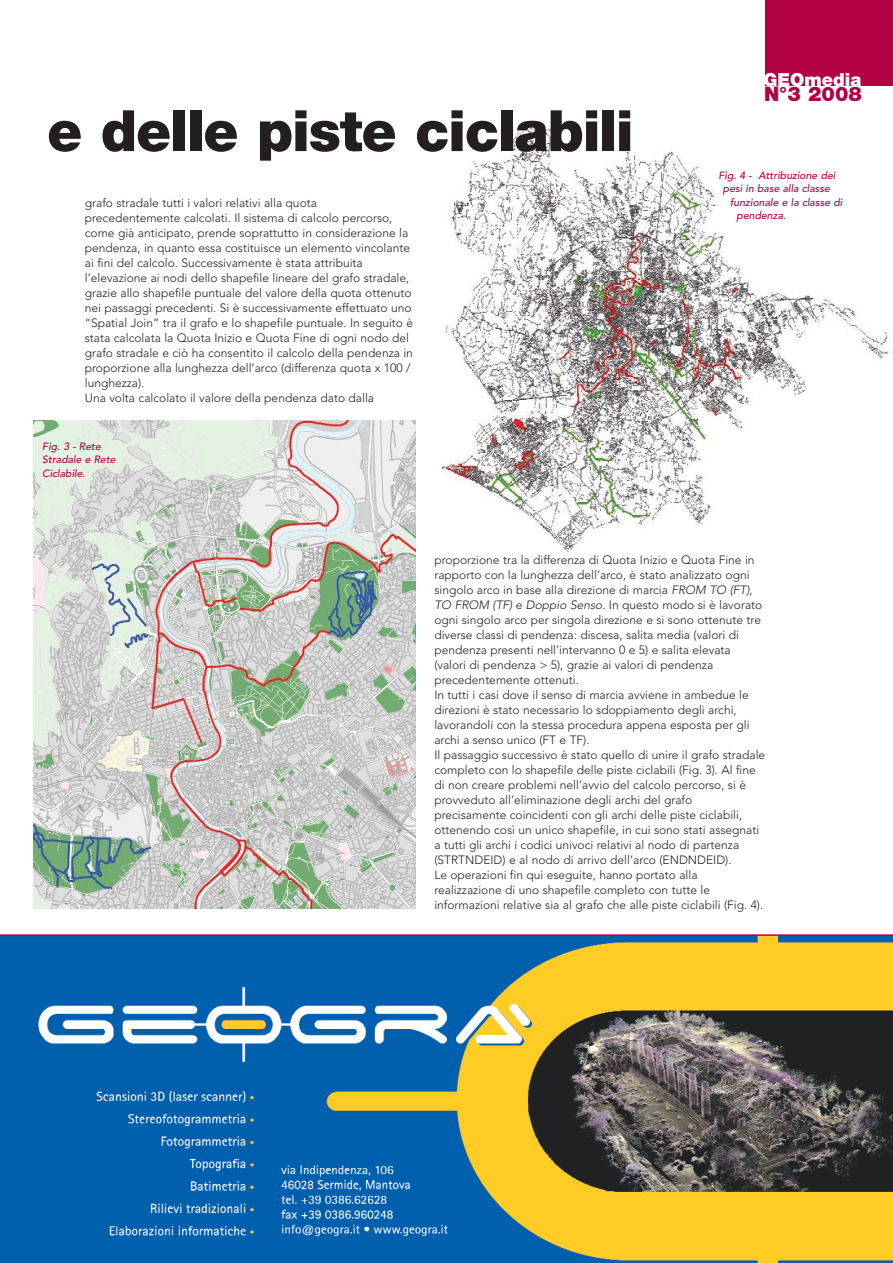
<style>
.page{position:relative;width:893px;height:1263px;background:#fff}
.page>*{position:absolute;margin:0;border:0;box-sizing:border-box;transform-origin:0 0}
.t1{font:900 57px "Helvetica Neue";letter-spacing:-.02em;color:#231f20}
.t2{font:900 20.1px "Helvetica Neue";color:#b20242}
.t3{font:900 18px "Helvetica Neue";color:#fff}
.t4{font:300 12px/15px "Avenir";color:#231f20}
.t5{font:500 10.5px/13.5px "Avenir";color:#b20242}
</style>
<div class="page">
<div style="left:765px;top:1px;width:128px;height:85px;background:#b20242"></div>
<img style="left:0;top:936px;width:893px;height:327px">
<hr style="left:0;top:934px;width:893px;height:2px;background:#b20242">
<img style="left:34px;top:420px;width:381px;height:489px">
<img style="left:442px;top:122px;width:449px;height:430px">
<h1 class="t1" style="left:47px;top:110px;width:588px">e delle piste ciclabili</h1>
<p class="t4" style="left:85px;top:197px;width:330px">grafo stradale tutti i valori relativi alla quota precedentemente calcolati. Il sistema di calcolo percorso, come già anticipato, prende soprattutto in considerazione la pendenza, in quanto essa costituisce un elemento vincolante ai fini del calcolo. Successivamente è stata attribuita l’elevazione ai nodi dello shapefile lineare del grafo stradale, grazie allo shapefile puntuale del valore della quota ottenuto nei passaggi precedenti. Si è successivamente effettuato uno “Spatial Join” tra il grafo e lo shapefile puntuale. In seguito è stata calcolata la Quota Inizio e Quota Fine di ogni nodo del grafo stradale e ciò ha consentito il calcolo della pendenza in proporzione alla lunghezza dell’arco (differenza quota x 100 / lunghezza).<br>Una volta calcolato il valore della pendenza dato dalla</p>
<p class="t5" style="left:42px;top:440px;width:77px">Fig. 3 - Rete<br>Stradale e Rete<br>Ciclabile.</p>
<h3 class="t3" style="left:763px;top:73px;width:100px">GEOmedia</h3>
<h2 class="t2" style="left:764px;top:86px;width:99px">N°3 2008</h2>
<p class="t5" style="left:718px;top:170px;width:120px">Fig. 4 - Attribuzione dei</p>
<p class="t5" style="left:723px;top:183px;width:110px">pesi in base alla classe</p>
<p class="t5" style="left:730px;top:197px;width:115px">funzionale e la classe di</p>
<p class="t5" style="left:736px;top:210px;width:52px">pendenza.</p>
<p class="t4" style="left:434px;top:553px;width:332px">proporzione tra la differenza di Quota Inizio e Quota Fine in rapporto con la lunghezza dell’arco, è stato analizzato ogni singolo arco in base alla direzione di marcia FROM TO (FT), TO FROM (TF) e Doppio Senso. In questo modo si è lavorato ogni singolo arco per singola direzione e si sono ottenute tre diverse classi di pendenza: discesa, salita media (valori di pendenza presenti nell’intervanno 0 e 5) e salita elevata (valori di pendenza &gt; 5), grazie ai valori di pendenza precedentemente ottenuti.<br>In tutti i casi dove il senso di marcia avviene in ambedue le direzioni è stato necessario lo sdoppiamento degli archi, lavorandoli con la stessa procedura appena esposta per gli archi a senso unico (FT e TF).<br>Il passaggio successivo è stato quello di unire il grafo stradale completo con lo shapefile delle piste ciclabili (Fig. 3). Al fine di non creare problemi nell’avvio del calcolo percorso, si è provveduto all’eliminazione degli archi del grafo precisamente coincidenti con gli archi delle piste ciclabili, ottenendo così un unico shapefile, in cui sono stati assegnati a tutti gli archi i codici univoci relativi al nodo di partenza (STRTNDEID) e al nodo di arrivo dell’arco (ENDNDEID).<br>Le operazioni fin qui eseguite, hanno portato alla realizzazione di uno shapefile completo con tutte le informazioni relative sia al grafo che alle piste ciclabili (Fig. 4).</p>
</div>
